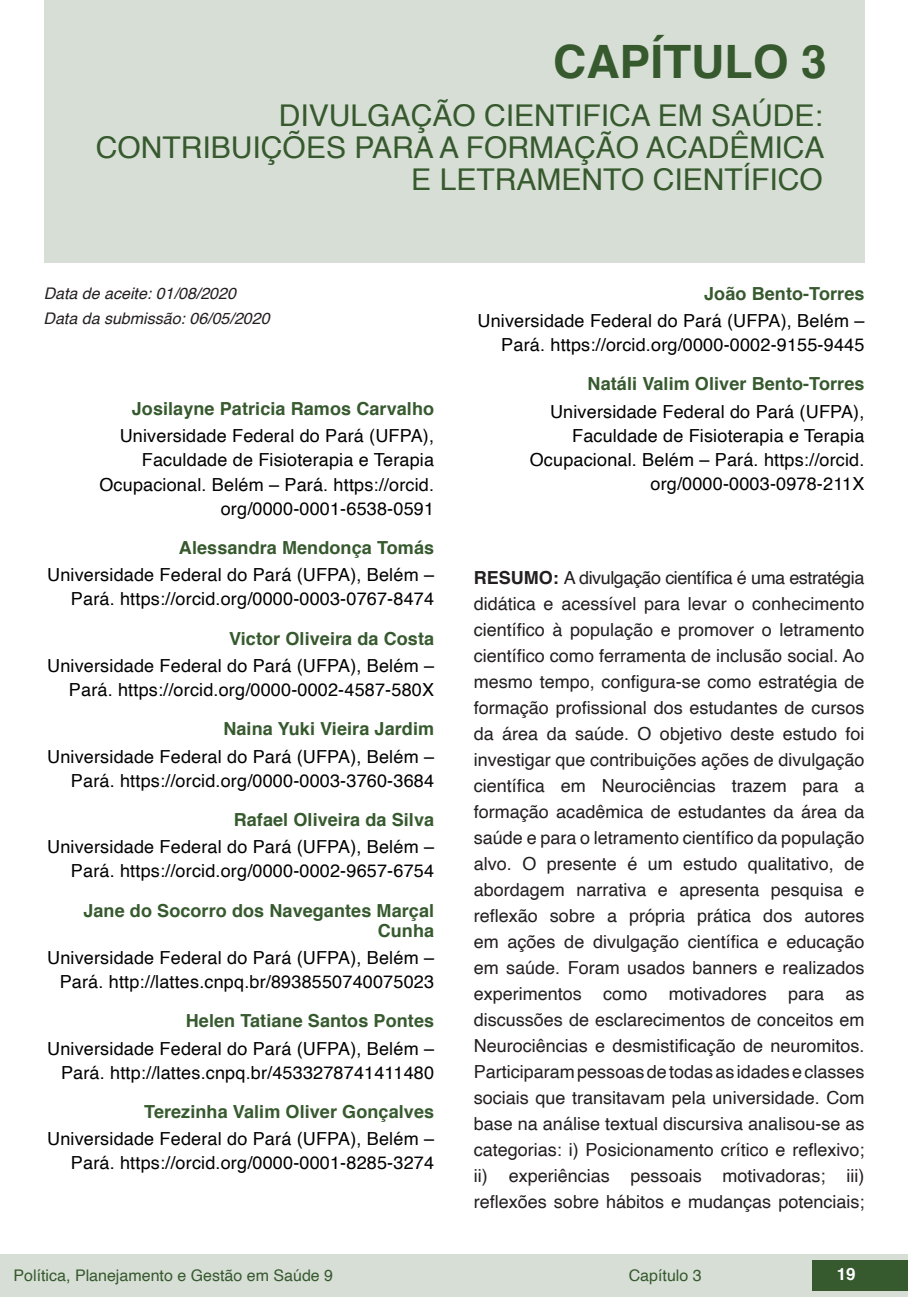
<style>
.page{position:relative;width:908px;height:1304px;background:#fff}
.page>*{position:absolute;margin:0;border:0;box-sizing:border-box;transform-origin:0 0}
.capítulos{font:700 46px "Helvetica";color:#36592e}
.nome_artigos{font:30px/32px "Helvetica";color:#36592e;text-align:right}
.Resumos_e_PC_TXT{font:18px/26px "Helvetica";color:#231f20;text-align:justify}
.info_autores{font:18px/24px "Helvetica";letter-spacing:.01em;color:#000;text-align:right}
.nome_autores{font:700 18px/20px "Helvetica";letter-spacing:.005em;color:#36592e;text-align:right}
.t1{font:700 16.8px "Helvetica";color:#fff}
.data{font:italic 16px "Helvetica";color:#231f20}
.t2{font:16px "Helvetica";color:#36592e}
.s1{font-weight:700}
</style>
<div class="page">
<div style="left:0;top:1254px;width:906px;height:43px;background:#d7ded5"></div>
<div style="left:812px;top:1261px;width:95px;height:30px;background:#36592e"></div>
<div style="left:44px;top:0;width:819px;height:263px;background:#d7ded5"></div>
<p class="capítulos" style="left:553px;top:25px;width:275px">CAPÍTULO 3</p>
<p class="nome_artigos" style="left:96px;top:101px;width:729px">DIVULGAÇÃO CIENTIFICA EM SAÚDE:<br>CONTRIBUIÇÕES PARA A FORMAÇÃO ACADÊMICA<br>E LETRAMENTO CIENTÍFICO</p>
<p class="data" style="left:44px;top:280px;width:194px">Data de aceite: 01/08/2020</p>
<p class="data" style="left:43px;top:306px;width:227px">Data da submissão: 06/05/2020</p>
<p class="nome_autores" style="left:132px;top:399px;width:304px">Josilayne Patricia Ramos Carvalho</p>
<p class="info_autores" style="left:99px;top:425px;width:336px">Universidade Federal do Pará (UFPA), Faculdade de Fisioterapia e Terapia Ocupacional. Belém – Pará. https://orcid. org/0000-0001-6538-0591</p>
<p class="nome_autores" style="left:179px;top:538px;width:256px">Alessandra Mendonça Tomás</p>
<p class="info_autores" style="left:47px;top:563px;width:388px">Universidade Federal do Pará (UFPA), Belém –<br>Pará. https://orcid.org/0000-0003-0767-8474</p>
<p class="nome_autores" style="left:229px;top:628px;width:206px">Victor Oliveira da Costa</p>
<p class="info_autores" style="left:47px;top:654px;width:388px">Universidade Federal do Pará (UFPA), Belém –<br>Pará. https://orcid.org/0000-0002-4587-580X</p>
<p class="nome_autores" style="left:223px;top:719px;width:212px">Naina Yuki Vieira Jardim</p>
<p class="info_autores" style="left:47px;top:745px;width:388px">Universidade Federal do Pará (UFPA), Belém –<br>Pará. https://orcid.org/0000-0003-3760-3684</p>
<p class="nome_autores" style="left:234px;top:810px;width:202px">Rafael Oliveira da Silva</p>
<p class="info_autores" style="left:47px;top:835px;width:388px">Universidade Federal do Pará (UFPA), Belém –<br>Pará. https://orcid.org/0000-0002-9657-6754</p>
<p class="nome_autores" style="left:83px;top:900px;width:352px">Jane do Socorro dos Navegantes Marçal<br>Cunha</p>
<p class="info_autores" style="left:47px;top:946px;width:388px">Universidade Federal do Pará (UFPA), Belém –<br>Pará. http://lattes.cnpq.br/8938550740075023</p>
<p class="nome_autores" style="left:186px;top:1011px;width:250px">Helen Tatiane Santos Pontes</p>
<p class="info_autores" style="left:47px;top:1037px;width:388px">Universidade Federal do Pará (UFPA), Belém –<br>Pará. http://lattes.cnpq.br/4533278741411480</p>
<p class="nome_autores" style="left:144px;top:1102px;width:291px">Terezinha Valim Oliver Gonçalves</p>
<p class="info_autores" style="left:47px;top:1127px;width:388px">Universidade Federal do Pará (UFPA), Belém –<br>Pará. https://orcid.org/0000-0001-8285-3274</p>
<p class="nome_autores" style="left:703px;top:284px;width:162px">João Bento-Torres</p>
<p class="info_autores" style="left:477px;top:309px;width:388px">Universidade Federal do Pará (UFPA), Belém –<br>Pará. https://orcid.org/0000-0002-9155-9445</p>
<p class="nome_autores" style="left:587px;top:374px;width:278px">Natáli Valim Oliver Bento-Torres</p>
<p class="info_autores" style="left:529px;top:400px;width:336px">Universidade Federal do Pará (UFPA), Faculdade de Fisioterapia e Terapia Ocupacional. Belém – Pará. https://orcid. org/0000-0003-0978-211X</p>
<p class="Resumos_e_PC_TXT" style="left:473px;top:565px;width:392px"><span class="s1">RESUMO:</span> A divulgação científica é uma estratégia didática e acessível para levar o conhecimento científico à população e promover o letramento científico como ferramenta de inclusão social. Ao mesmo tempo, configura-se como estratégia de formação profissional dos estudantes de cursos da área da saúde. O objetivo deste estudo foi investigar que contribuições ações de divulgação científica em Neurociências trazem para a formação acadêmica de estudantes da área da saúde e para o letramento científico da população alvo. O presente é um estudo qualitativo, de abordagem narrativa e apresenta pesquisa e reflexão sobre a própria prática dos autores em ações de divulgação científica e educação em saúde. Foram usados banners e realizados experimentos como motivadores para as discussões de esclarecimentos de conceitos em Neurociências e desmistificação de neuromitos.<br>Participaram pessoas de todas as idades e classes sociais que transitavam pela universidade. Com base na análise textual discursiva analisou-se as categorias: i) Posicionamento crítico e reflexivo; ii) experiências pessoais motivadoras; iii) reflexões sobre hábitos e mudanças potenciais;</p>
<p class="t2" style="left:14px;top:1263px;width:321px">Política, Planejamento e Gestão em Saúde 9</p>
<p class="t2" style="left:628px;top:1263px;width:74px">Capítulo 3</p>
<p class="t1" style="left:836px;top:1261px;width:20px">19</p>
</div>
